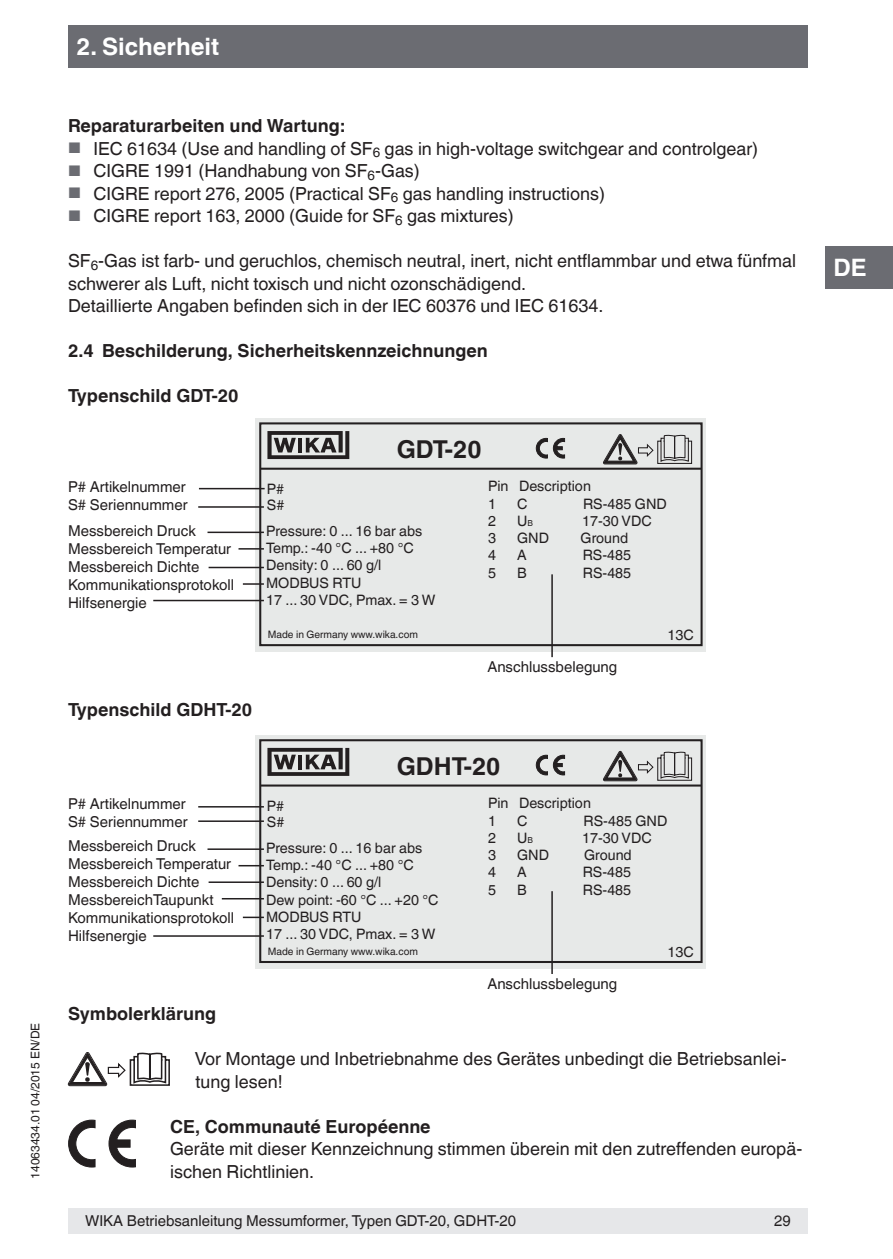
<style>
.page{position:relative;width:893px;height:1259px;background:#fff}
.page>*{position:absolute;margin:0;border:0;box-sizing:border-box;transform-origin:0 0}
.t1{font:700 24.6px "Helvetica World";color:#231f20}
.t2{font:700 24px "Helvetica World";color:#fff}
.t3{font:18px/22.5px "Helvetica World";color:#231f20}
.t4{font:700 18px "Helvetica World";color:#231f20}
.t5{font:15px/18px "Helvetica World";color:#231f20}
.t6{font:14.4px/17.1px "Helvetica World";color:#231f20}
.t7{font:12px "Helvetica World";color:#231f20}
.t8{font:10.2px "Helvetica World";color:#231f20}
.s1{font-size:15.3px;color:#6b6c72}
.s2{font-size:8.1px}
</style>
<div class="page">
<div style="left:68px;top:1208px;width:740px;height:25px;background:#e6e7e9"></div>
<div style="left:68px;top:26px;width:740px;height:42px;background:#6b6c72"></div>
<div style="left:825px;top:246px;width:68px;height:42px;background:#6b6c72"></div>
<svg style="left:68px;top:1052px;width:102px;height:34px"></svg>
<svg style="left:69px;top:1120px;width:26px;height:47px"></svg>
<svg style="left:109px;top:1120px;width:27px;height:47px"></svg>
<div style="left:256px;top:419px;width:450px;height:233px;background:#e7e9e8"></div>
<svg style="left:267px;top:431px;width:82px;height:28px"></svg>
<svg style="left:536px;top:438px;width:29px;height:20px"></svg>
<svg style="left:603px;top:434px;width:90px;height:30px"></svg>
<div style="left:259px;top:422px;width:444px;height:224px;border:2px solid #231f20"></div>
<hr style="left:260px;top:468px;width:442px;height:2px;background:#231f20">
<hr style="left:198px;top:506px;width:66px;height:2px;background:#231f20">
<hr style="left:207px;top:531px;width:57px;height:2px;background:#231f20">
<svg style="left:238px;top:548px;width:26px;height:1px"></svg>
<hr style="left:209px;top:567px;width:55px;height:1px;background:#231f20">
<hr style="left:243px;top:583px;width:21px;height:2px;background:#231f20">
<hr style="left:153px;top:600px;width:111px;height:1px;background:#231f20">
<hr style="left:551px;top:574px;width:2px;height:83px;background:#231f20">
<hr style="left:199px;top:488px;width:66px;height:1px;background:#231f20">
<div style="left:256px;top:735px;width:450px;height:233px;background:#e7e9e8"></div>
<svg style="left:267px;top:748px;width:82px;height:28px"></svg>
<svg style="left:536px;top:755px;width:29px;height:20px"></svg>
<svg style="left:603px;top:751px;width:90px;height:30px"></svg>
<div style="left:259px;top:739px;width:444px;height:224px;border:2px solid #231f20"></div>
<hr style="left:260px;top:784px;width:442px;height:2px;background:#231f20">
<hr style="left:198px;top:806px;width:66px;height:1px;background:#231f20">
<hr style="left:198px;top:820px;width:66px;height:2px;background:#231f20">
<hr style="left:207px;top:848px;width:57px;height:2px;background:#231f20">
<svg style="left:238px;top:865px;width:26px;height:1px"></svg>
<hr style="left:209px;top:881px;width:55px;height:2px;background:#231f20">
<hr style="left:222px;top:898px;width:42px;height:1px;background:#231f20">
<hr style="left:243px;top:916px;width:21px;height:2px;background:#231f20">
<hr style="left:551px;top:891px;width:2px;height:83px;background:#231f20">
<hr style="left:153px;top:935px;width:111px;height:1px;background:#231f20">
<p class="t7" style="left:28px;top:1178px;width:157px;rotate:-90deg">14063434.01 04/2015 EN/DE</p>
<h2 class="t2" style="left:77px;top:33px;width:144px">2. Sicherheit</h2>
<p class="t4" style="left:68px;top:115px;width:278px">Reparaturarbeiten und Wartung:</p>
<p class="t3" style="left:68px;top:137px;width:692px"><span class="s1">■</span> IEC 61634 (Use and handling of SF<sub>6</sub> gas in high-voltage switchgear and controlgear)</p>
<p class="t3" style="left:68px;top:160px;width:353px"><span class="s1">■</span> CIGRE 1991 (Handhabung von SF<sub>6</sub>-Gas)</p>
<p class="t3" style="left:68px;top:182px;width:539px"><span class="s1">■</span> CIGRE report 276, 2005 (Practical SF<sub>6</sub> gas handling instructions)</p>
<p class="t3" style="left:68px;top:205px;width:447px"><span class="s1">■</span> CIGRE report 163, 2000 (Guide for SF<sub>6</sub> gas mixtures)</p>
<p class="t3" style="left:68px;top:250px;width:729px">SF<sub>6</sub>-Gas ist farb- und geruchlos, chemisch neutral, inert, nicht entflammbar und etwa fünfmal schwerer als Luft, nicht toxisch und nicht ozonschädigend.<br>Detaillierte Angaben befinden sich in der IEC 60376 und IEC 61634.</p>
<p class="t4" style="left:68px;top:340px;width:421px">2.4 Beschilderung, Sicherheitskennzeichnungen</p>
<p class="t4" style="left:68px;top:385px;width:172px">Typenschild GDT-20</p>
<p class="t5" style="left:68px;top:478px;width:121px">P# Artikelnummer<br>S# Seriennummer</p>
<p class="t5" style="left:68px;top:522px;width:168px">Messbereich Druck<br>Messbereich Temperatur<br>Messbereich Dichte<br>Kommunikationsprotokoll<br>Hilfsenergie</p>
<p class="t4" style="left:68px;top:699px;width:186px">Typenschild GDHT-20</p>
<p class="t5" style="left:68px;top:794px;width:121px">P# Artikelnummer<br>S# Seriennummer</p>
<p class="t5" style="left:68px;top:836px;width:168px">Messbereich Druck<br>Messbereich Temperatur<br>Messbereich Dichte<br>MessbereichTaupunkt<br>Kommunikationsprotokoll<br>Hilfsenergie</p>
<h1 class="t1" style="left:397px;top:435px;width:86px">GDT-20</h1>
<p class="t6" style="left:267px;top:480px;width:19px;line-height:16.2px">P#<br>S#</p>
<p class="t6" style="left:266px;top:522px;width:171px">Pressure: 0 ... 16 bar abs<br>Temp.: -40 °C ... +80 °C<br>Density: 0 ... 60 g/l<br>MODBUS RTU<br>17 ... 30 VDC, Pmax. = 3 W</p>
<p class="t8" style="left:268px;top:629px;width:152px">Made in Germany www.wika.com</p>
<p class="t6" style="left:488px;top:478px;width:104px">Pin Description<br>1</p>
<p class="t6" style="left:517px;top:495px;width:12px">C</p>
<p class="t6" style="left:583px;top:495px;width:85px">RS-485 GND</p>
<p class="t6" style="left:488px;top:512px;width:9px">2</p>
<p class="t6" style="left:517px;top:512px;width:17px">U<span class="s2">B</span></p>
<p class="t6" style="left:582px;top:512px;width:71px">17-30 VDC</p>
<p class="t6" style="left:488px;top:530px;width:9px">3</p>
<p class="t6" style="left:517px;top:530px;width:33px">GND</p>
<p class="t6" style="left:581px;top:530px;width:49px">Ground</p>
<p class="t6" style="left:488px;top:547px;width:9px">4</p>
<p class="t6" style="left:517px;top:547px;width:11px">A</p>
<p class="t6" style="left:583px;top:547px;width:50px">RS-485</p>
<p class="t6" style="left:488px;top:564px;width:9px">5</p>
<p class="t6" style="left:517px;top:564px;width:11px">B</p>
<p class="t6" style="left:583px;top:564px;width:50px">RS-485</p>
<p class="t5" style="left:487px;top:657px;width:131px">Anschlussbelegung</p>
<p class="t6" style="left:667px;top:626px;width:28px">13C</p>
<h1 class="t1" style="left:397px;top:751px;width:105px">GDHT-20</h1>
<p class="t6" style="left:267px;top:797px;width:19px;line-height:16.2px">P#<br>S#</p>
<p class="t6" style="left:266px;top:839px;width:174px">Pressure: 0 ... 16 bar abs<br>Temp.: -40 °C ... +80 °C<br>Density: 0 ... 60 g/l<br>Dew point: -60 °C ... +20 °C<br>MODBUS RTU<br>17 ... 30 VDC, Pmax. = 3 W</p>
<p class="t8" style="left:268px;top:945px;width:152px">Made in Germany www.wika.com</p>
<p class="t6" style="left:488px;top:795px;width:104px">Pin Description<br>1</p>
<p class="t6" style="left:517px;top:812px;width:12px">C</p>
<p class="t6" style="left:584px;top:812px;width:85px">RS-485 GND</p>
<p class="t6" style="left:488px;top:829px;width:9px">2</p>
<p class="t6" style="left:517px;top:829px;width:17px">U<span class="s2">B</span></p>
<p class="t6" style="left:582px;top:829px;width:71px">17-30 VDC</p>
<p class="t6" style="left:488px;top:846px;width:9px">3</p>
<p class="t6" style="left:517px;top:846px;width:33px">GND</p>
<p class="t6" style="left:584px;top:846px;width:49px">Ground</p>
<p class="t6" style="left:488px;top:864px;width:9px">4</p>
<p class="t6" style="left:517px;top:864px;width:11px">A</p>
<p class="t6" style="left:583px;top:864px;width:50px">RS-485</p>
<p class="t6" style="left:488px;top:881px;width:9px">5</p>
<p class="t6" style="left:517px;top:881px;width:11px">B</p>
<p class="t6" style="left:583px;top:881px;width:50px">RS-485</p>
<p class="t5" style="left:487px;top:974px;width:131px">Anschlussbelegung</p>
<p class="t6" style="left:667px;top:943px;width:28px">13C</p>
<p class="t4" style="left:68px;top:1003px;width:150px">Symbolerklärung</p>
<p class="t3" style="left:195px;top:1047px;width:593px">Vor Montage und Inbetriebnahme des Gerätes unbedingt die Betriebsanlei&shy;tung lesen!</p>
<p class="t4" style="left:170px;top:1116px;width:262px">CE, Communauté Européenne</p>
<p class="t3" style="left:170px;top:1137px;width:634px">Geräte mit dieser Kennzeichnung stimmen überein mit den zutreffenden europä&shy;ischen Richtlinien.</p>
<p class="t5" style="left:85px;top:1212px;width:433px">WIKA Betriebsanleitung Messumformer, Typen GDT-20, GDHT-20</p>
<p class="t5" style="left:774px;top:1212px;width:18px">29</p>
<h2 class="t2" style="left:833px;top:254px;width:35px">DE</h2>
</div>
